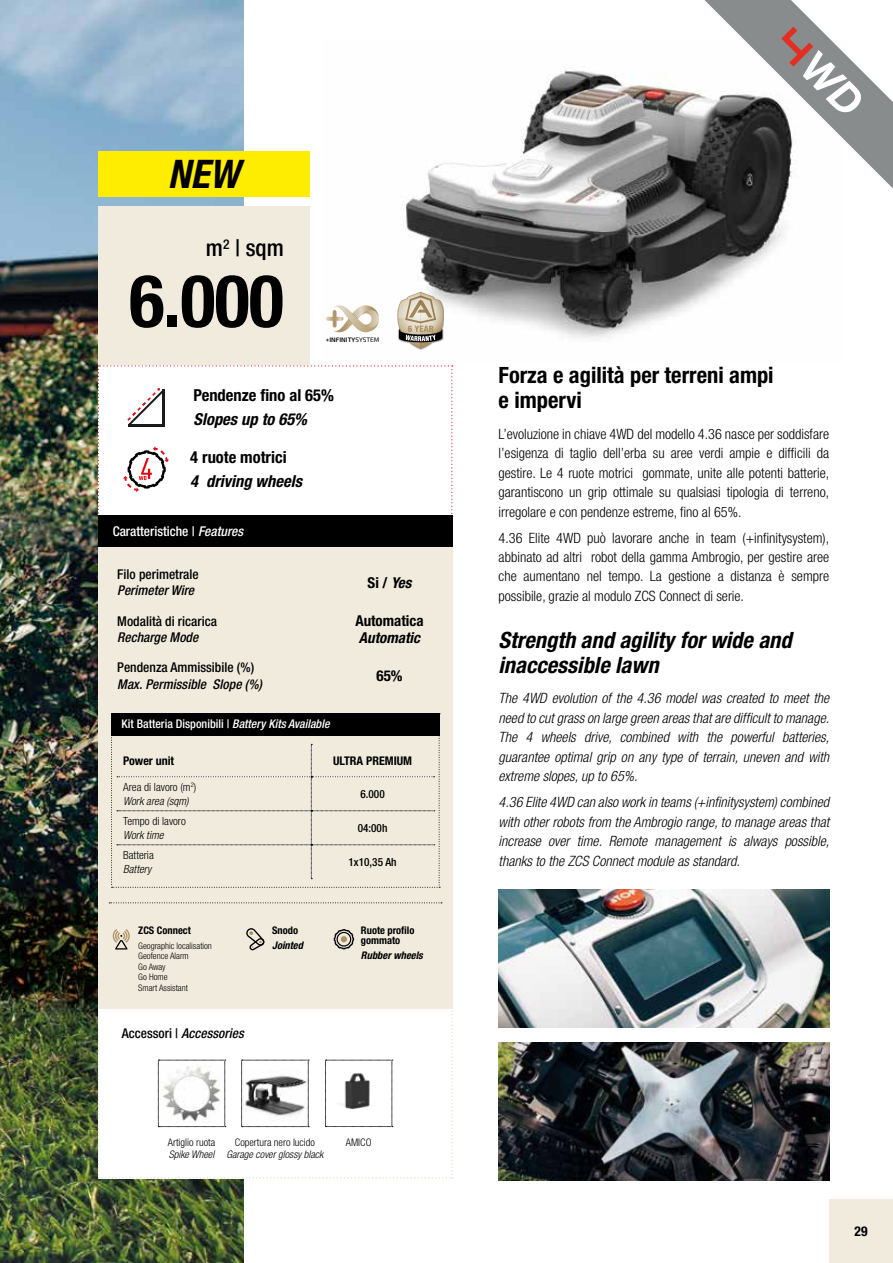
<style>
.page{position:relative;width:893px;height:1263px;background:#fff}
.page>*{position:absolute;margin:0;border:0;box-sizing:border-box;transform-origin:0 0}
.t1{font:700 condensed 72.9px "Helvetica Neue LT Pro";color:#000}
.t2{font:italic 700 condensed 39.45px "Helvetica Neue LT Pro";color:#000}
.t3{font:500 condensed 23.1px "Helvetica Neue LT Pro";color:#000}
.t4{font:italic 700 condensed 22.5px/25.5px "Helvetica Neue LT Pro";color:#000}
.t5{font:700 condensed 22.5px/25.5px "Helvetica Neue LT Pro";color:#000}
.t6{font:700 condensed 16.5px "Helvetica Neue LT Pro";color:#000}
.t7{font:italic 700 condensed 16.5px "Helvetica Neue LT Pro";color:#000}
.t8{font:700 condensed 15px "Helvetica Neue LT Pro";color:#000}
.t9{font:italic 700 condensed 15px "Helvetica Neue LT Pro";color:#000}
.t10{font:300 condensed 14.25px/19.5px "Helvetica Neue LT Pro";color:#000;text-align:justify}
.t11{font:italic 300 condensed 14.25px/19.5px "Helvetica Neue LT Pro";color:#000;text-align:justify}
.t12{font:italic 500 condensed 13.5px "Helvetica Neue LT Pro";color:#000}
.t13{font:500 condensed 13.5px "Helvetica Neue LT Pro";color:#000}
.t14{font:500 condensed 13.5px "Helvetica Neue LT Pro";color:#fff}
.t15{font:700 condensed 13.5px "Helvetica Neue LT Pro";color:#000}
.t16{font:500 condensed 12px "Helvetica Neue LT Pro";color:#fff}
.t17{font:700 condensed 12px "Helvetica Neue LT Pro";color:#000}
.t18{font:300 condensed 11.25px/13.5px "Helvetica Neue LT Pro";color:#000}
.t19{font:500 condensed 11.25px "Helvetica Neue LT Pro";color:#000}
.t20{font:italic 300 condensed 11.25px "Helvetica Neue LT Pro";color:#000}
.t21{font:300 condensed 10.5px "Helvetica Neue LT Pro";color:#000}
.t22{font:700 condensed 10.5px/10.5px "Helvetica Neue LT Pro";color:#000}
.t23{font:italic 300 condensed 10.5px "Helvetica Neue LT Pro";color:#000}
.t24{font:italic 700 condensed 10.5px "Helvetica Neue LT Pro";color:#000}
.t25{font:300 condensed 9px/10.5px "Helvetica Neue LT Pro";color:#000}
.t26{font:600 6.45px "Exo 2";color:#000}
.s1{font-weight:400}
.s2{font-style:italic}
.s3{font-style:normal}
</style>
<div class="page">
<div style="left:829px;top:1199px;width:64px;height:64px;background:#f1ebde"></div>
<img style="left:0;top:0;width:244px;height:1263px">
<img style="left:499px;top:1042px;width:330px;height:138px">
<img style="left:499px;top:890px;width:330px;height:137px">
<img style="left:401px;top:66px;width:384px;height:273px">
<svg style="left:326px;top:305px;width:53px;height:28px"></svg>
<svg style="left:397px;top:292px;width:49px;height:57px"></svg>
<div style="left:98px;top:206px;width:211px;height:160px;background:#f1ebde"></div>
<svg style="left:98px;top:365px;width:355px;height:152px"></svg>
<div style="left:98px;top:533px;width:354px;height:476px;background:#f1ebde"></div>
<div style="left:98px;top:516px;width:354px;height:31px;background:#000"></div>
<svg style="left:109px;top:902px;width:333px;height:1px"></svg>
<svg style="left:113px;top:929px;width:17px;height:20px"></svg>
<svg style="left:246px;top:928px;width:18px;height:22px"></svg>
<svg style="left:334px;top:929px;width:20px;height:20px"></svg>
<svg style="left:111px;top:736px;width:329px;height:152px"></svg>
<div style="left:111px;top:713px;width:329px;height:23px;background:#000"></div>
<div style="left:98px;top:151px;width:211px;height:46px;background:#ffed00"></div>
<svg style="left:687px;top:0;width:206px;height:204px"></svg>
<svg style="left:98px;top:1004px;width:355px;height:174px"></svg>
<h2 class="t2" style="left:168px;top:150px;width:73px">NEW</h2>
<h3 class="t3" style="left:206px;top:234px;width:79px">m<sup>2</sup> | sqm</h3>
<h1 class="t1" style="left:129px;top:257px;width:156px">6.000</h1>
<p class="t26" style="left:326px;top:336px;width:55px">+INFINITY<span class="s1">SYSTEM</span></p>
<p class="t6" style="left:194px;top:385px;width:142px">Pendenze fino al 65%</p>
<p class="t7" style="left:194px;top:409px;width:115px">Slopes up to 65%</p>
<p class="t6" style="left:190px;top:447px;width:98px">4 ruote motrici</p>
<p class="t7" style="left:190px;top:471px;width:113px">4 driving wheels</p>
<p class="t14" style="left:113px;top:523px;width:132px">Caratteristiche | <span class="s2">Features</span></p>
<p class="t13" style="left:117px;top:566px;width:83px">Filo perimetrale</p>
<p class="t12" style="left:117px;top:582px;width:78px">Perimeter Wire</p>
<p class="t13" style="left:117px;top:613px;width:101px">Modalità di ricarica</p>
<p class="t12" style="left:117px;top:629px;width:83px">Recharge Mode</p>
<p class="t13" style="left:117px;top:659px;width:138px">Pendenza Ammissibile (%)</p>
<p class="t12" style="left:117px;top:676px;width:146px">Max. Permissible Slope (%)</p>
<p class="t16" style="left:122px;top:717px;width:210px">Kit Batteria Disponibili | <span class="s2">Battery Kits Available</span></p>
<p class="t8" style="left:368px;top:573px;width:45px">Si / <span class="s2">Yes</span></p>
<p class="t8" style="left:355px;top:612px;width:70px">Automatica</p>
<p class="t9" style="left:359px;top:628px;width:63px">Automatic</p>
<p class="t8" style="left:376px;top:667px;width:28px">65%</p>
<p class="t17" style="left:123px;top:753px;width:53px">Power unit</p>
<p class="t17" style="left:333px;top:753px;width:81px">ULTRA PREMIUM</p>
<p class="t18" style="left:123px;top:780px;width:75px">Area di lavoro (m<sup>2</sup>)<br><span class="s2">Work area (sqm)</span></p>
<p class="t19" style="left:360px;top:787px;width:26px">6.000</p>
<p class="t18" style="left:123px;top:814px;width:64px">Tempo di lavoro</p>
<p class="t20" style="left:123px;top:828px;width:42px">Work time</p>
<p class="t19" style="left:358px;top:821px;width:31px">04:00h</p>
<p class="t18" style="left:123px;top:848px;width:32px">Batteria</p>
<p class="t20" style="left:123px;top:862px;width:30px">Battery</p>
<p class="t22" style="left:138px;top:925px;width:54px">ZCS Connect</p>
<p class="t25" style="left:138px;top:940px;width:75px">Geographic localisation<br>Geofence Alarm<br>Go Away<br>Go Home<br>Smart Assistant</p>
<p class="t12" style="left:122px;top:1025px;width:123px"><span class="s3">Accessori |</span> Accessories</p>
<p class="t22" style="left:272px;top:925px;width:28px">Snodo</p>
<p class="t24" style="left:272px;top:938px;width:32px">Jointed</p>
<p class="t19" style="left:349px;top:855px;width:50px">1x10,35 Ah</p>
<p class="t22" style="left:361px;top:925px;width:55px">Ruote profilo gommato</p>
<p class="t24" style="left:361px;top:949px;width:64px">Rubber wheels</p>
<p class="t21" style="left:168px;top:1136px;width:49px">Artiglio ruota</p>
<p class="t23" style="left:169px;top:1148px;width:47px">Spike Wheel</p>
<p class="t21" style="left:235px;top:1136px;width:82px">Copertura nero lucido</p>
<p class="t21" style="left:346px;top:1136px;width:27px">AMICO</p>
<p class="t23" style="left:226px;top:1148px;width:98px">Garage cover glossy black</p>
<h3 class="t5" style="left:499px;top:362px;width:277px">Forza e agilità per terreni ampi e impervi</h3>
<p class="t10" style="left:499px;top:424px;width:332px">L’evoluzione in chiave 4WD del modello 4.36 nasce per soddisfare l’esigenza di taglio dell’erba su aree verdi ampie e difficili da gestire. Le 4 ruote motrici gommate, unite alle potenti batterie, garantiscono un grip ottimale su qualsiasi tipologia di terreno, irregolare e con pendenze estreme, fino al 65%.</p>
<p class="t10" style="left:499px;top:528px;width:332px">4.36 Elite 4WD può lavorare anche in team (+infinitysystem), abbinato ad altri robot della gamma Ambrogio, per gestire aree che aumentano nel tempo. La gestione a distanza è sempre possibile, grazie al modulo ZCS Connect di serie.</p>
<h3 class="t4" style="left:499px;top:627px;width:295px">Strength and agility for wide and inaccessible lawn</h3>
<p class="t11" style="left:499px;top:689px;width:332px">The 4WD evolution of the 4.36 model was created to meet the need to cut grass on large green areas that are difficult to manage.<br>The 4 wheels drive, combined with the powerful batteries, guarantee optimal grip on any type of terrain, uneven and with extreme slopes, up to 65%.</p>
<p class="t11" style="left:499px;top:793px;width:332px">4.36 Elite 4WD can also work in teams (+infinitysystem) combined with other robots from the Ambrogio range, to manage areas that increase over time. Remote management is always possible, thanks to the ZCS Connect module as standard.</p>
<p class="t15" style="left:855px;top:1223px;width:14px">29</p>
</div>
